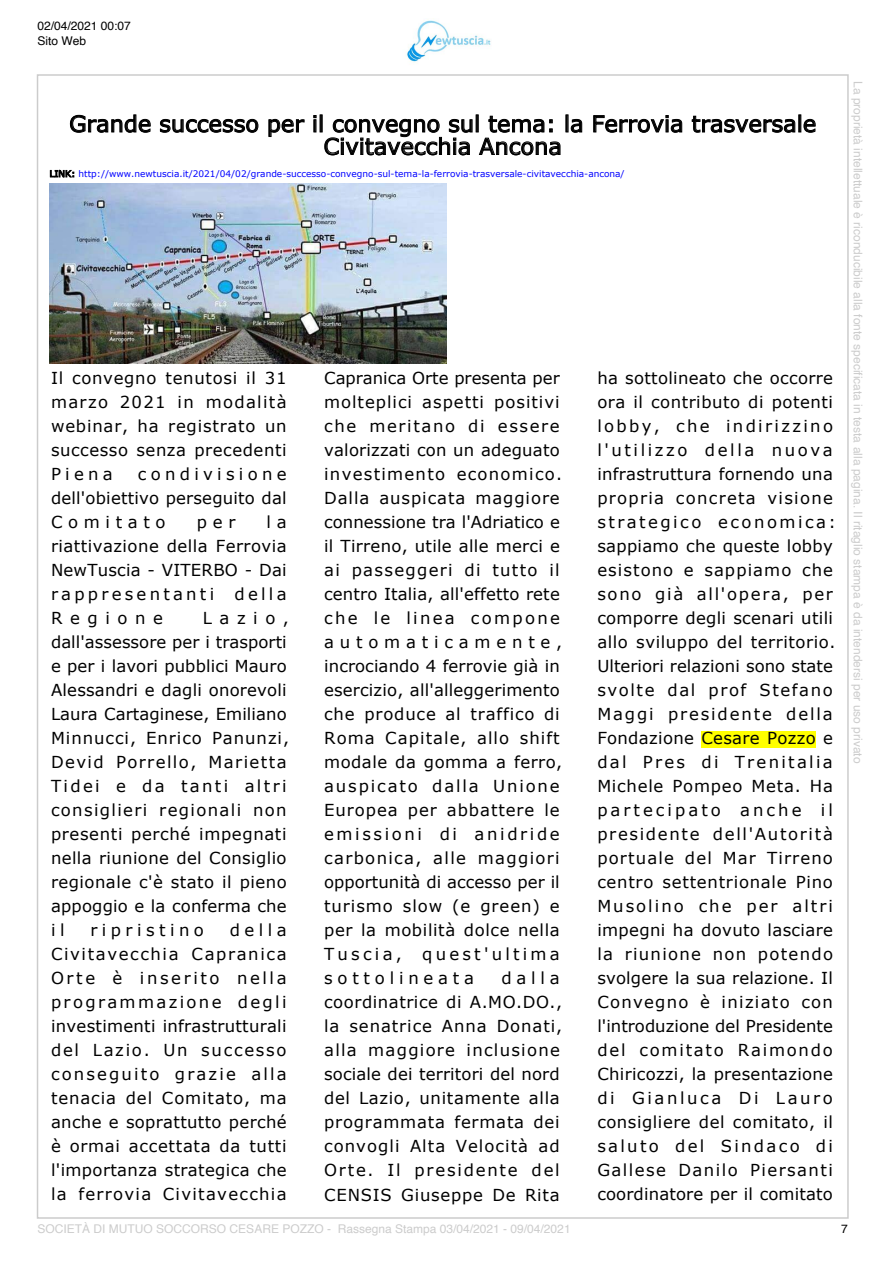
<style>
.page{position:relative;width:893px;height:1263px;background:#fff}
.page>*{position:absolute;margin:0;border:0;box-sizing:border-box;transform-origin:0 0}
.t1{font:22.5px/22.5px "Verdana";color:#000;text-align:center}
.t2{font:16.5px/24px "Verdana";letter-spacing:.045em;color:#000;text-align:justify}
.t3{font:16.5px/24px "Verdana";letter-spacing:.02em;color:#000}
.t4{font:16.5px "Verdana";letter-spacing:.27em;color:#000}
.t5{font:12px "Helvetica";color:#ccc}
.t6{font:12px/15px "Helvetica";color:#000}
.t7{font:9px "Verdana";color:#00f}
.s1{color:#000}
</style>
<div class="page">
<img style="left:50px;top:184px;width:396px;height:180px">
<svg style="left:70px;top:114px;width:81px;height:19px"></svg>
<svg style="left:160px;top:119px;width:99px;height:14px"></svg>
<svg style="left:268px;top:119px;width:37px;height:18px"></svg>
<svg style="left:570px;top:119px;width:12px;height:14px"></svg>
<svg style="left:593px;top:115px;width:89px;height:18px"></svg>
<svg style="left:691px;top:115px;width:104px;height:18px"></svg>
<svg style="left:803px;top:119px;width:13px;height:14px"></svg>
<svg style="left:313px;top:115px;width:247px;height:41px"></svg>
<svg style="left:50px;top:170px;width:24px;height:7px"></svg>
<div style="left:701px;top:731px;width:114px;height:16px;background:#ff0"></div>
<img style="left:406px;top:20px;width:85px;height:42px">
<p class="t6" style="left:38px;top:19px;width:95px">02/04/2021 00:07<br>Sito Web</p>
<h1 class="t1" style="left:69px;top:112px;width:748px">Grande successo per il convegno sul tema: la Ferrovia trasversale<br>Civitavecchia Ancona</h1>
<p class="t7" style="left:50px;top:168px;width:576px"><span class="s1">LINK:</span> http://www.newtuscia.it/2021/04/02/grande-successo-convegno-sul-tema-la-ferrovia-trasversale-civitavecchia-ancona/</p>
<p class="t2" style="left:51px;top:366px;width:237px">Il convegno tenutosi il 31 marzo 2021 in modalità webinar, ha registrato un successo senza precedenti Piena</p>
<p class="t2" style="left:51px;top:462px;width:237px;text-indent:87px">condivisione dell'obiettivo perseguito dal Comitato</p>
<p class="t2" style="left:51px;top:510px;width:237px;text-indent:215px">l a riattivazione della Ferrovia NewTuscia - VITERBO - Dai rappresentanti della Regione</p>
<p class="t2" style="left:197px;top:510px;width:40px">per</p>
<p class="t3" style="left:51px;top:606px;width:239px;text-indent:152px">Lazio, dall'assessore per i trasporti e per i lavori pubblici Mauro<br>Alessandri e dagli onorevoli<br>Laura Cartaginese, Emiliano<br>Minnucci, Enrico Panunzi,<br>Devid Porrello, Marietta<br>Tidei e da tanti altri consiglieri regionali non presenti perché impegnati nella riunione del Consiglio regionale c'è stato il pieno appoggio e la conferma che i l</p>
<p class="t2" style="left:51px;top:918px;width:237px;text-indent:179px">della Civitavecchia Capranica Orte è inserito nella programmazione degli investimenti infrastrutturali del Lazio. Un successo conseguito grazie alla tenacia del Comitato, ma anche e soprattutto perché è ormai accettata da tutti l'importanza strategica che la ferrovia Civitavecchia</p>
<p class="t4" style="left:90px;top:919px;width:115px">ripristino</p>
<p class="t2" style="left:324px;top:366px;width:239px;text-align:left">Capranica Orte presenta per molteplici aspetti positivi che meritano di essere valorizzati con un adeguato investimento economico.<br>Dalla auspicata maggiore connessione tra l'Adriatico e il Tirreno, utile alle merci e ai passeggeri di tutto il centro Italia, all'effetto rete che le linea compone automaticamente, incrociando 4 ferrovie già in esercizio, all'alleggerimento che produce al traffico di<br>Roma Capitale, allo shift modale da gomma a ferro, auspicato dalla Unione<br>Europea per abbattere le emissioni di anidride carbonica, alle maggiori opportunità di accesso per il turismo slow (e green) e per la mobilità dolce nella<br>Tuscia, quest'ultima sottolineata</p>
<p class="t2" style="left:324px;top:966px;width:239px;text-align:left;text-indent:177px">dalla coordinatrice di A.MO.DO., la senatrice Anna Donati, alla maggiore inclusione sociale dei territori del nord del Lazio, unitamente alla programmata fermata dei convogli Alta Velocità ad<br>Orte. Il presidente del<br>CENSIS Giuseppe De Rita</p>
<p class="t2" style="left:597px;top:366px;width:240px;text-align:left">ha sottolineato che occorre ora il contributo di potenti lobby, che indirizzino l'utilizzo della nuova infrastruttura fornendo una propria concreta visione strategico economica: sappiamo che queste lobby esistono e sappiamo che sono già all'opera, per comporre degli scenari utili allo sviluppo del territorio.<br>Ulteriori relazioni sono state svolte dal prof Stefano<br>Maggi presidente della<br>Fondazione Cesare Pozzo e dal Pres di Trenitalia<br>Michele Pompeo Meta. Ha partecipato anche il presidente dell'Autorità portuale del Mar Tirreno centro settentrionale Pino<br>Musolino che per altri impegni ha dovuto lasciare la riunione non potendo svolgere la sua relazione. Il<br>Convegno è iniziato con l'introduzione del Presidente del comitato Raimondo<br>Chiricozzi, la presentazione di Gianluca Di Lauro consigliere del comitato, il saluto del Sindaco di<br>Gallese Danilo Piersanti coordinatore per il comitato</p>
<p class="t5" style="left:867px;top:81px;width:684px;rotate:90deg">La proprietà intellettuale è riconducibile alla fonte specificata in testa alla pagina. Il ritaglio stampa è da intendersi per uso privato</p>
<p class="t5" style="left:37px;top:1220px;width:534px">SOCIETÀ DI MUTUO SOCCORSO CESARE POZZO - Rassegna Stampa 03/04/2021 - 09/04/2021</p>
<p class="t6" style="left:841px;top:1222px;width:8px">7</p>
</div>
